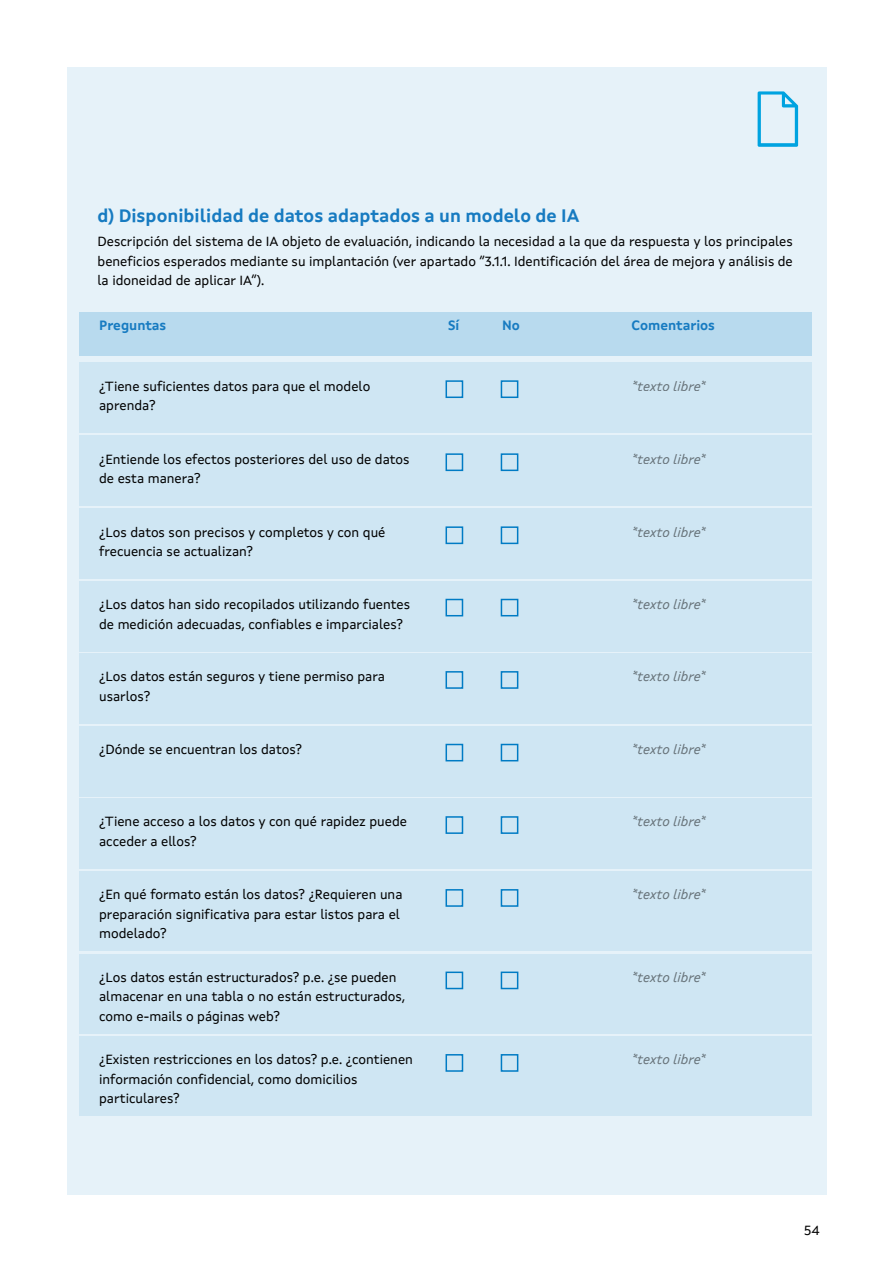
<style>
.page{position:relative;width:893px;height:1263px;background:#fff}
.page>*{position:absolute;margin:0;border:0;box-sizing:border-box;transform-origin:0 0}
.t1{font:700 18px "Xunta Sans";color:#177bc1}
.t2{font:13.5px/19.5px "Xunta Sans";color:#000}
.t3{font:italic 13.5px "Xunta Sans";color:#000}
.t4{font:700 13.5px "Xunta Sans";color:#177bc1}
</style>
<div class="page">
<div style="left:67px;top:67px;width:759px;height:1128px;background:#e6f2f9"></div>
<div style="left:80px;top:363px;width:732px;height:70px;background:#cfe6f3"></div>
<div style="left:80px;top:436px;width:732px;height:70px;background:#cfe6f3"></div>
<div style="left:80px;top:509px;width:732px;height:70px;background:#cfe6f3"></div>
<div style="left:80px;top:581px;width:732px;height:70px;background:#cfe6f3"></div>
<div style="left:80px;top:653px;width:732px;height:70px;background:#cfe6f3"></div>
<div style="left:80px;top:726px;width:732px;height:70px;background:#cfe6f3"></div>
<div style="left:80px;top:799px;width:732px;height:70px;background:#cfe6f3"></div>
<div style="left:80px;top:954px;width:732px;height:80px;background:#cfe6f3"></div>
<div style="left:80px;top:1036px;width:732px;height:80px;background:#cfe6f3"></div>
<div style="left:80px;top:871px;width:732px;height:80px;background:#cfe6f3"></div>
<div style="left:80px;top:312px;width:732px;height:43px;background:#b8daee"></div>
<svg style="left:758px;top:91px;width:40px;height:56px"></svg>
<div style="left:446px;top:380px;width:17px;height:18px;border:2px solid #007bc4"></div>
<div style="left:446px;top:453px;width:17px;height:18px;border:2px solid #007bc4"></div>
<div style="left:446px;top:526px;width:17px;height:18px;border:2px solid #007bc4"></div>
<div style="left:446px;top:599px;width:17px;height:17px;border:2px solid #007bc4"></div>
<div style="left:446px;top:671px;width:17px;height:18px;border:2px solid #007bc4"></div>
<div style="left:446px;top:744px;width:17px;height:17px;border:2px solid #007bc4"></div>
<div style="left:446px;top:816px;width:17px;height:18px;border:2px solid #007bc4"></div>
<div style="left:446px;top:971px;width:17px;height:18px;border:2px solid #007bc4"></div>
<div style="left:446px;top:1054px;width:17px;height:18px;border:2px solid #007bc4"></div>
<div style="left:446px;top:889px;width:17px;height:18px;border:2px solid #007bc4"></div>
<div style="left:501px;top:380px;width:17px;height:18px;border:2px solid #007bc4"></div>
<div style="left:501px;top:453px;width:17px;height:18px;border:2px solid #007bc4"></div>
<div style="left:501px;top:526px;width:17px;height:18px;border:2px solid #007bc4"></div>
<div style="left:501px;top:599px;width:17px;height:17px;border:2px solid #007bc4"></div>
<div style="left:501px;top:671px;width:17px;height:18px;border:2px solid #007bc4"></div>
<div style="left:501px;top:744px;width:17px;height:17px;border:2px solid #007bc4"></div>
<div style="left:501px;top:816px;width:17px;height:18px;border:2px solid #007bc4"></div>
<div style="left:501px;top:971px;width:17px;height:18px;border:2px solid #007bc4"></div>
<div style="left:501px;top:1054px;width:17px;height:18px;border:2px solid #007bc4"></div>
<div style="left:501px;top:889px;width:17px;height:18px;border:2px solid #007bc4"></div>
<p class="t1" style="left:97px;top:205px;width:483px">d) Disponibilidad de datos adaptados a un modelo de IA</p>
<p class="t2" style="left:97px;top:232px;width:697px;text-align:justify">Descripción del sistema de IA objeto de evaluación, indicando la necesidad a la que da respuesta y los principales beneficios esperados mediante su implantación (ver apartado “3.1.1. Identificación del área de mejora y análisis de la idoneidad de aplicar IA”).</p>
<p class="t4" style="left:99px;top:317px;width:69px">Preguntas</p>
<p class="t4" style="left:448px;top:317px;width:13px">Sí</p>
<p class="t4" style="left:502px;top:317px;width:19px">No</p>
<p class="t4" style="left:632px;top:317px;width:85px">Comentarios</p>
<p class="t2" style="left:99px;top:376px;width:273px">¿Tiene suficientes datos para que el modelo aprenda?</p>
<p class="t3" style="left:631px;top:378px;width:75px">*texto libre*</p>
<p class="t2" style="left:99px;top:449px;width:312px">¿Entiende los efectos posteriores del uso de datos de esta manera?</p>
<p class="t3" style="left:631px;top:451px;width:75px">*texto libre*</p>
<p class="t2" style="left:99px;top:522px;width:288px">¿Los datos son precisos y completos y con qué frecuencia se actualizan?</p>
<p class="t3" style="left:631px;top:524px;width:75px">*texto libre*</p>
<p class="t2" style="left:99px;top:594px;width:312px">¿Los datos han sido recopilados utilizando fuentes de medición adecuadas, confiables e imparciales?</p>
<p class="t2" style="left:99px;top:667px;width:287px">¿Los datos están seguros y tiene permiso para usarlos?</p>
<p class="t3" style="left:631px;top:596px;width:75px">*texto libre*</p>
<p class="t3" style="left:631px;top:668px;width:75px">*texto libre*</p>
<p class="t2" style="left:99px;top:739px;width:204px">¿Dónde se encuentran los datos?</p>
<p class="t3" style="left:631px;top:741px;width:75px">*texto libre*</p>
<p class="t2" style="left:99px;top:812px;width:309px">¿Tiene acceso a los datos y con qué rapidez puede acceder a ellos?</p>
<p class="t3" style="left:631px;top:813px;width:75px">*texto libre*</p>
<p class="t2" style="left:99px;top:885px;width:305px">¿En qué formato están los datos? ¿Requieren una preparación significativa para estar listos para el modelado?</p>
<p class="t3" style="left:631px;top:886px;width:75px">*texto libre*</p>
<p class="t2" style="left:99px;top:967px;width:308px">¿Los datos están estructurados? p.e. ¿se pueden almacenar en una tabla o no están estructurados, como e-mails o páginas web?</p>
<p class="t2" style="left:99px;top:1050px;width:315px">¿Existen restricciones en los datos? p.e. ¿contienen información confidencial, como domicilios particulares?</p>
<p class="t3" style="left:631px;top:969px;width:75px">*texto libre*</p>
<p class="t3" style="left:631px;top:1051px;width:75px">*texto libre*</p>
<p class="t2" style="left:804px;top:1220px;width:17px">54</p>
</div>
